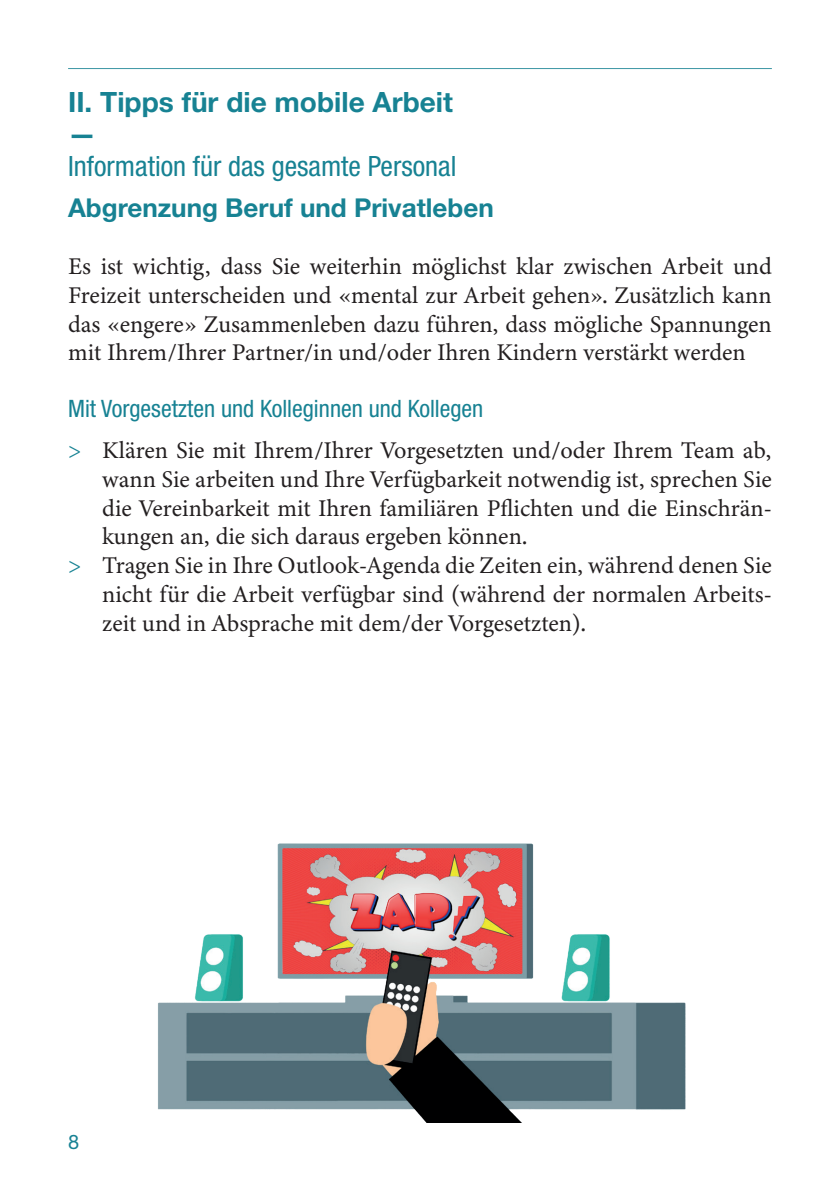
<style>
.page{position:relative;width:840px;height:1191px;background:#fff}
.page>*{position:absolute;margin:0;border:0;box-sizing:border-box;transform-origin:0 0}
.t1{font:condensed 28px "Helvetica Neue LT Std";color:#178293}
.t2{font:700 28px/32px "Helvetica Neue LT Std";color:#178293}
.t3{font:700 26px "Helvetica Neue LT Std";color:#178293}
.t4{font:24px/28.8px "Minion Variable Concept";color:#231f20;text-align:justify}
.t5{font:condensed 24px "Helvetica Neue LT Std";color:#178293}
.t6{font:20px "Helvetica Neue LT Std";color:#188294}
.s1{font-family:"Minion Pro";color:#178293}
</style>
<div class="page">
<img style="left:158px;top:843px;width:528px;height:279px">
<hr style="left:68px;top:68px;width:703px;height:1px;background:#178293">
<p class="t2" style="left:68px;top:86px;width:386px">II. Tipps für die mobile Arbeit —</p>
<p class="t1" style="left:68px;top:150px;width:389px">Information für das gesamte Personal</p>
<p class="t3" style="left:68px;top:192px;width:427px">Abgrenzung Beruf und Privatleben</p>
<p class="t4" style="left:68px;top:252px;width:704px">Es ist wichtig, dass Sie weiterhin möglichst klar zwischen Arbeit und Freizeit unterscheiden und «mental zur Arbeit gehen». Zusätzlich kann das «engere» Zusammenleben dazu führen, dass mögliche Spannungen mit Ihrem/Ihrer Partner/in und/oder Ihren Kindern verstärkt werden</p>
<p class="t5" style="left:68px;top:395px;width:416px">Mit Vorgesetzten und Kolleginnen und Kollegen</p>
<p class="t4" style="left:68px;top:436px;width:704px"><span class="s1">&gt;</span> Klären Sie mit Ihrem/Ihrer Vorgesetzten und/oder Ihrem Team ab,</p>
<p class="t4" style="left:102px;top:464px;width:670px">wann Sie arbeiten und Ihre Verfügbarkeit notwendig ist, sprechen Sie</p>
<p class="t4" style="left:102px;top:493px;width:670px">die Vereinbarkeit mit Ihren familiären Pflichten und die Einschrän-</p>
<p class="t4" style="left:102px;top:522px;width:426px">kungen an, die sich daraus ergeben können.</p>
<p class="t4" style="left:68px;top:551px;width:704px"><span class="s1">&gt;</span> Tragen Sie in Ihre Outlook-Agenda die Zeiten ein, während denen Sie</p>
<p class="t4" style="left:102px;top:580px;width:670px">nicht für die Arbeit verfügbar sind (während der normalen Arbeits-</p>
<p class="t4" style="left:102px;top:608px;width:485px">zeit und in Absprache mit dem/der Vorgesetzten).</p>
<p class="t6" style="left:68px;top:1129px;width:13px">8</p>
</div>
